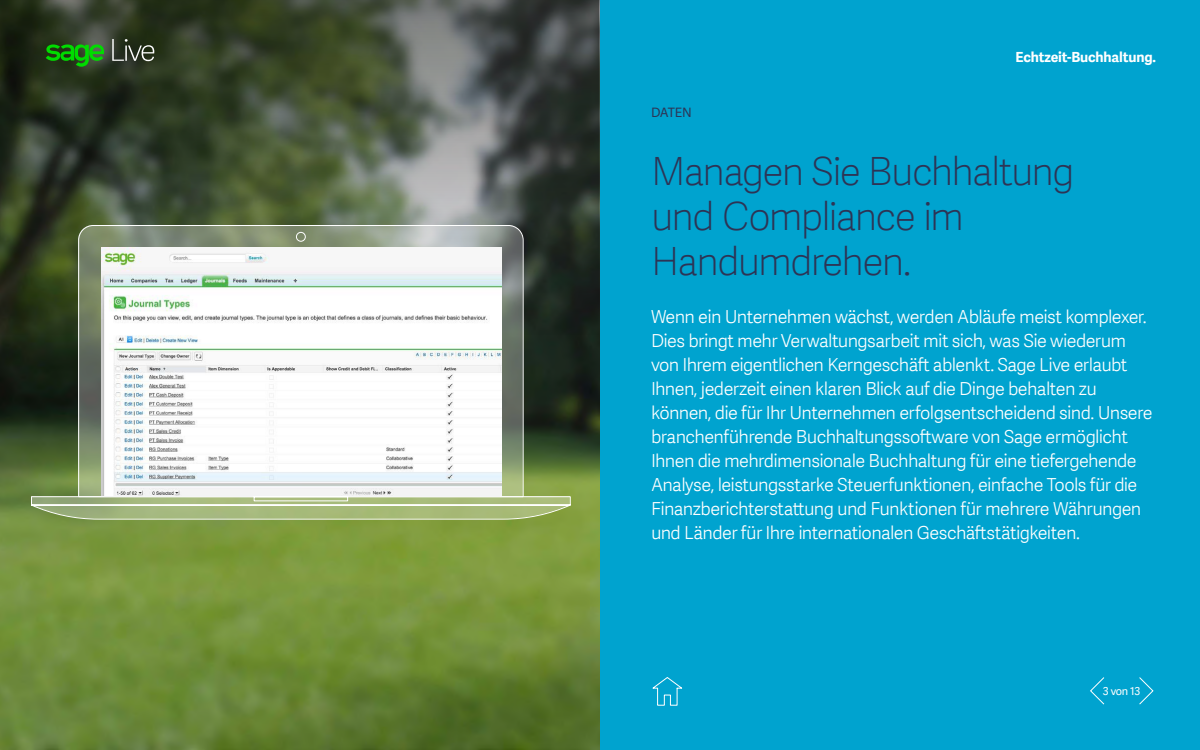
<style>
.page{position:relative;width:1200px;height:750px;background:#fff}
.page>*{position:absolute;margin:0;border:0;box-sizing:border-box;transform-origin:0 0}
.t1{font:39px/45px "Adelle Sans SAGE Th";letter-spacing:-.05em;color:#2d3455}
.t2{font:18px/24px "Adelle Sans SAGE Lt";letter-spacing:-.035em;color:#fff}
.t3{font:700 14px "Adelle Sans SAGE";letter-spacing:-.01em;color:#fff}
.t4{font:13px "Adelle Sans SAGE";letter-spacing:-.03em;color:#2d3455}
.t5{font:11px "Adelle Sans SAGE";color:#fff}
</style>
<div class="page">
<img style="left:0;top:0;width:600px;height:750px">
<svg style="left:0;top:0;width:599px;height:342px;background:#414b3a"></svg>
<div style="left:600px;top:0;width:600px;height:750px;background:#00a3cf"></div>
<svg style="left:652px;top:677px;width:31px;height:29px"></svg>
<svg style="left:1090px;top:677px;width:15px;height:28px"></svg>
<svg style="left:1139px;top:677px;width:15px;height:28px"></svg>
<svg style="left:78px;top:224px;width:446px;height:272px;background:#86917d"></svg>
<div style="left:296px;top:232px;width:10px;height:10px;border:1px solid #fff;border-radius:50%"></div>
<svg style="left:30px;top:496px;width:545px;height:24px;background:#b1c28d"></svg>
<img style="left:102px;top:247px;width:399px;height:249px">
<svg style="left:112px;top:39px;width:42px;height:22px"></svg>
<svg style="left:46px;top:44px;width:60px;height:23px"></svg>
<p class="t4" style="left:651px;top:103px;width:42px">DATEN</p>
<p class="t3" style="left:1015px;top:47px;width:142px">Echtzeit-Buchhaltung.</p>
<h1 class="t1" style="left:651px;top:147px;width:425px">Managen Sie Buchhaltung und Compliance im<br>Handumdrehen.</h1>
<p class="t2" style="left:651px;top:304px;width:503px">Wenn ein Unternehmen wächst, werden Abläufe meist komplexer.<br>Dies bringt mehr Verwaltungsarbeit mit sich, was Sie wiederum von Ihrem eigentlichen Kerngeschäft ablenkt. Sage Live erlaubt Ihnen, jederzeit einen klaren Blick auf die Dinge behalten zu können, die für Ihr Unternehmen erfolgsentscheidend sind. Unsere branchenführende Buchhaltungssoftware von Sage ermöglicht Ihnen die mehrdimensionale Buchhaltung für eine tiefergehende Analyse, leistungsstarke Steuerfunktionen, einfache Tools für die Finanzberichterstattung und Funktionen für mehrere Währungen und Länder für Ihre internationalen Geschäftstätigkeiten.</p>
<p class="t5" style="left:1103px;top:683px;width:39px">3 von 13</p>
</div>
